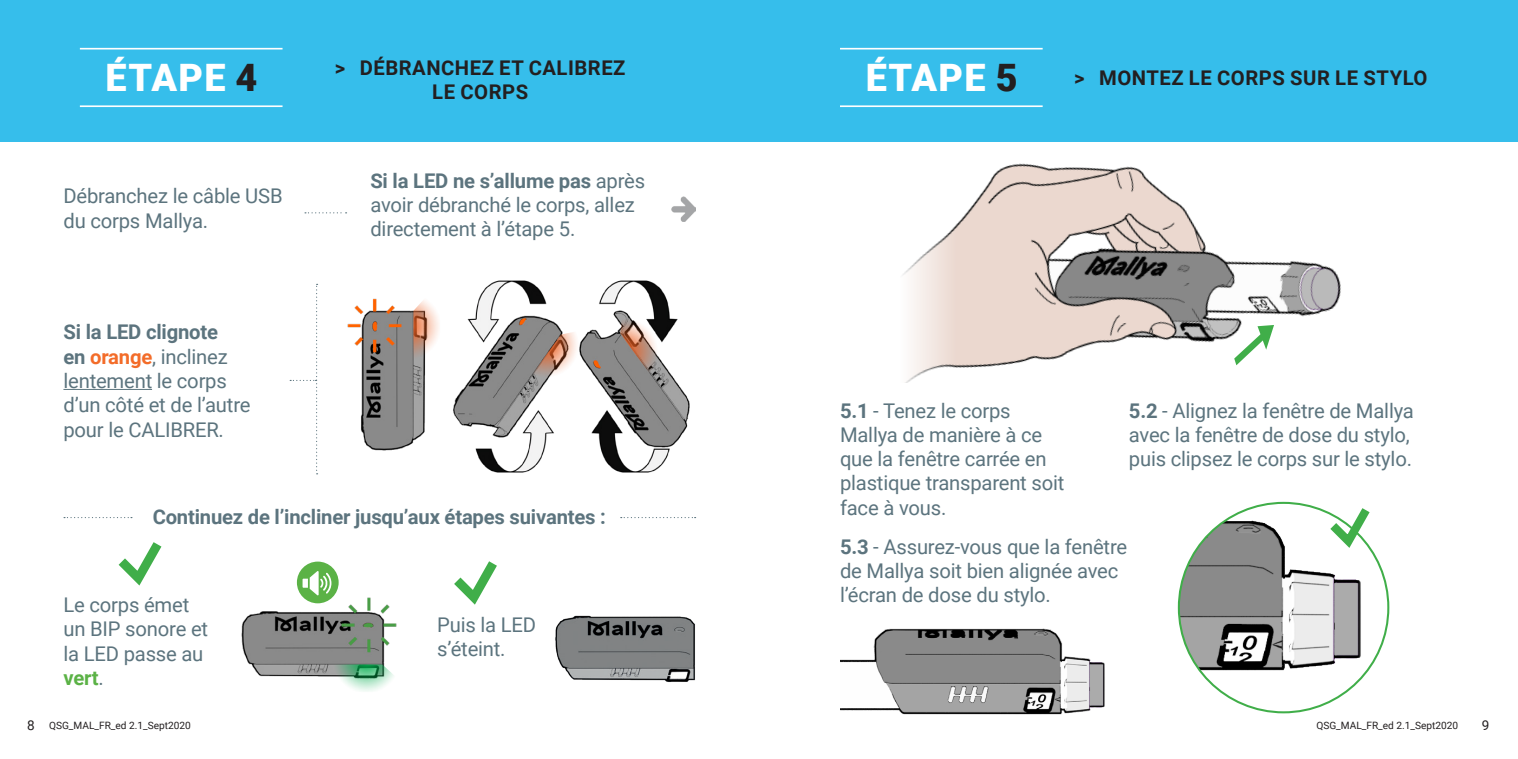
<style>
.page{position:relative;width:1518px;height:759px;background:#fff}
.page>*{position:absolute;margin:0;border:0;box-sizing:border-box;transform-origin:0 0}
.t1{font:900 37.8px "Roboto";letter-spacing:.035em;color:#fff}
.t2{font:20.25px/24.3px "Roboto";letter-spacing:-.01em;color:#5c747e}
.t3{font:700 20.25px "Roboto";letter-spacing:.025em;color:#231f20}
.t4{font:700 20.25px "Roboto";letter-spacing:-.01em;color:#5c747e}
.t5{font:13.5px "Roboto";color:#231f20}
.t6{font:10.12px "Roboto";color:#231f20}
.s1{color:#231f20}
.s2{font-weight:700}
.s3{font-weight:700;color:#f36c29}
.s4{font-weight:700;color:#5bb246}
.s5{font-size:13.5px}
</style>
<div class="page">
<div style="left:0;top:0;width:1518px;height:142px;background:#36beeb"></div>
<hr style="left:80px;top:48px;width:203px;height:2px;background:#fff">
<hr style="left:80px;top:105px;width:203px;height:2px;background:#fff">
<hr style="left:63px;top:389px;width:89px;height:1px;background:#5c747e">
<img style="left:671px;top:197px;width:24px;height:24px">
<svg style="left:290px;top:284px;width:28px;height:190px"></svg>
<svg style="left:305px;top:212px;width:42px;height:1px"></svg>
<svg style="left:64px;top:517px;width:68px;height:1px"></svg>
<svg style="left:621px;top:517px;width:75px;height:1px"></svg>
<img style="left:347px;top:280px;width:343px;height:193px">
<div style="left:297px;top:562px;width:42px;height:41px;background:#5bb246;border-radius:50%"></div>
<svg style="left:303px;top:571px;width:28px;height:10px"></svg>
<svg style="left:454px;top:561px;width:43px;height:44px"></svg>
<svg style="left:118px;top:542px;width:44px;height:44px"></svg>
<img style="left:555px;top:615px;width:140px;height:67px">
<img style="left:241px;top:581px;width:156px;height:96px">
<img style="left:413px;top:291px;width:27px;height:72px">
<img style="left:530px;top:329px;width:64px;height:64px">
<img style="left:620px;top:302px;width:53px;height:74px">
<img style="left:330px;top:664px;width:67px;height:28px">
<hr style="left:840px;top:48px;width:203px;height:2px;background:#fff">
<hr style="left:840px;top:105px;width:203px;height:2px;background:#fff">
<img style="left:903px;top:163px;width:438px;height:220px">
<img style="left:840px;top:612px;width:363px;height:103px">
<img style="left:1179px;top:503px;width:209px;height:209px;border-radius:105px">
<svg style="left:1322px;top:508px;width:54px;height:47px"></svg>
<svg style="left:1234px;top:325px;width:40px;height:40px"></svg>
<p class="t1" style="left:106px;top:52px;width:153px">ÉTAPE <span class="s1">4</span></p>
<p class="t2" style="left:63px;top:183px;width:221px">Débranchez le câble USB du corps Mallya.</p>
<p class="t2" style="left:63px;top:319px;width:189px"><span class="s2">Si la LED clignote<br>en</span> <span class="s3">orange</span>, inclinez lentement le corps d’un côté et de l’autre pour le CALIBRER.</p>
<p class="t3" style="left:335px;top:53px;width:292px">&gt; DÉBRANCHEZ ET CALIBREZ</p>
<p class="t3" style="left:432px;top:78px;width:97px">LE CORPS</p>
<p class="t2" style="left:370px;top:167px;width:276px"><span class="s2">Si la LED ne s’allume pas</span> après avoir débranché le corps, allez directement à l’étape 5.</p>
<p class="t4" style="left:153px;top:503px;width:455px">Continuez de l’incliner jusqu’aux étapes suivantes :</p>
<p class="t2" style="left:63px;top:592px;width:146px">Le corps émet un BIP sonore et la LED passe au <span class="s4">vert</span>.</p>
<p class="t2" style="left:437px;top:612px;width:100px">Puis la LED s’éteint.</p>
<p class="t1" style="left:866px;top:52px;width:153px">ÉTAPE <span class="s1">5</span></p>
<p class="t3" style="left:1074px;top:64px;width:355px">&gt; MONTEZ LE CORPS SUR LE STYLO</p>
<p class="t2" style="left:840px;top:397px;width:172px"><span class="s2">5.1</span> - Tenez le corps</p>
<p class="t2" style="left:840px;top:422px;width:226px">Mallya de manière à ce que la fenêtre carrée en plastique transparent soit face à vous.</p>
<p class="t2" style="left:1129px;top:397px;width:287px"><span class="s2">5.2</span> - Alignez la fenêtre de Mallya avec la fenêtre de dose du stylo, puis clipsez le corps sur le stylo.</p>
<p class="t2" style="left:840px;top:533px;width:289px"><span class="s2">5.3</span> - Assurez-vous que la fenêtre de Mallya soit bien alignée avec l’écran de dose du stylo.</p>
<p class="t6" style="left:27px;top:719px;width:165px"><span class="s5">8</span> QSG_MAL_FR_ed 2.1_Sept2020</p>
<p class="t6" style="left:1316px;top:719px;width:143px">QSG_MAL_FR_ed 2.1_Sept2020</p>
<p class="t5" style="left:1482px;top:716px;width:9px">9</p>
</div>
